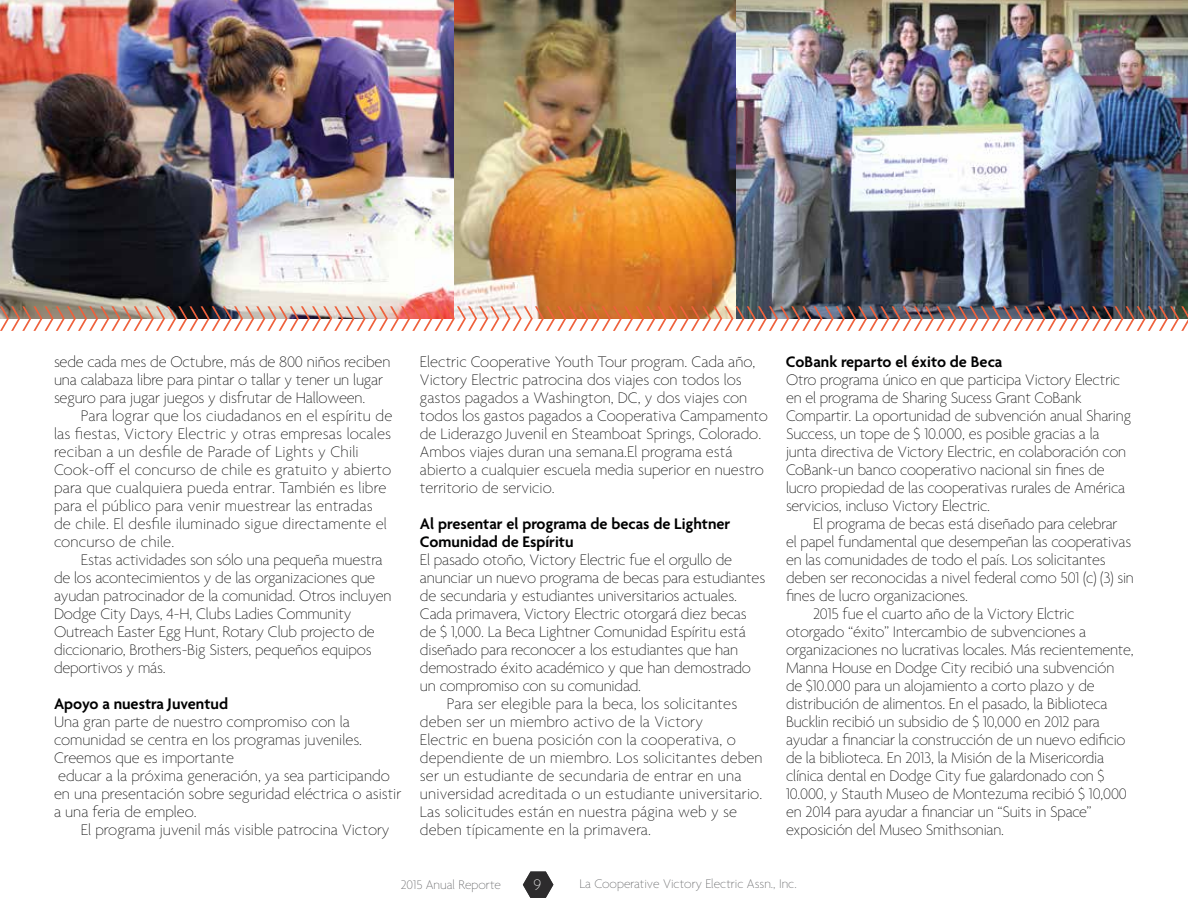
<style>
.page{position:relative;width:1188px;height:918px;background:#fff}
.page>*{position:absolute;margin:0;border:0;box-sizing:border-box;transform-origin:0 0}
.t1{font:100 16.5px/18px "Agenda";letter-spacing:-.01em;color:#000101}
.t2{font:100 16.5px/18px "Agenda";letter-spacing:.01em;color:#000101}
.t3{font:600 16.5px/18px "Agenda";color:#000101}
.t4{font:100 16.5px "Agenda";color:#fff}
.t5{font:100 13.5px "Agenda";color:#58595b}
</style>
<div class="page">
<img style="left:0;top:0;width:1188px;height:306px">
<img style="left:0;top:306px;width:1188px;height:25px">
<img style="left:523px;top:872px;width:30px;height:26px">
<p class="t1" style="left:54px;top:354px;width:338px">sede cada mes de Octubre, más de 800 niños reciben una calabaza libre para pintar o tallar y tener un lugar seguro para jugar juegos y disfrutar de Halloween.</p>
<p class="t2" style="left:54px;top:408px;width:340px;text-indent:27px">Para lograr que los ciudadanos en el espíritu de las fiestas, Victory Electric y otras empresas locales reciban a un desfile de Parade of Lights y Chili Cook-off el concurso de chile es gratuito y abierto para que cualquiera pueda entrar. También es libre para el público para venir muestrear las entradas de chile. El desfile iluminado sigue directamente el concurso de chile.</p>
<p class="t1" style="left:54px;top:552px;width:339px;text-indent:27px">Estas actividades son sólo una pequeña muestra de los acontecimientos y de las organizaciones que ayudan patrocinador de la comunidad. Otros incluyen Dodge City Days, 4-H, Clubs Ladies Community Outreach Easter Egg Hunt, Rotary Club projecto de diccionario, Brothers-Big Sisters, pequeños equipos deportivos y más.</p>
<p class="t3" style="left:54px;top:696px;width:176px">Apoyo a nuestra Juventud</p>
<p class="t1" style="left:54px;top:714px;width:349px">Una gran parte de nuestro compromiso con la comunidad se centra en los programas juveniles.<br>Creemos que es importante<br>educar a la próxima generación, ya sea participando en una presentación sobre seguridad eléctrica o asistir a una feria de empleo.</p>
<p class="t1" style="left:81px;top:822px;width:310px">El programa juvenil más visible patrocina Victory</p>
<p class="t1" style="left:420px;top:354px;width:350px">Electric Cooperative Youth Tour program. Cada año, Victory Electric patrocina dos viajes con todos los gastos pagados a Washington, DC, y dos viajes con todos los gastos pagados a Cooperativa Campamento de Liderazgo Juvenil en Steamboat Springs, Colorado.<br>Ambos viajes duran una semana.El programa está abierto a cualquier escuela media superior en nuestro territorio de servicio.</p>
<p class="t3" style="left:420px;top:516px;width:312px">Al presentar el programa de becas de Lightner<br>Comunidad de Espíritu</p>
<p class="t1" style="left:420px;top:552px;width:314px">El pasado otoño, Victory Electric fue el orgullo de</p>
<p class="t1" style="left:420px;top:570px;width:347px">anunciar un nuevo programa de becas para estudiantes</p>
<p class="t1" style="left:420px;top:588px;width:318px">de secundaria y estudiantes universitarios actuales.</p>
<p class="t1" style="left:420px;top:606px;width:328px">Cada primavera, Victory Electric otorgará diez becas</p>
<p class="t1" style="left:420px;top:624px;width:327px">de $ 1,000. La Beca Lightner Comunidad Espíritu está</p>
<p class="t1" style="left:420px;top:642px;width:320px">diseñado para reconocer a los estudiantes que han</p>
<p class="t1" style="left:420px;top:660px;width:333px">demostrado éxito académico y que han demostrado</p>
<p class="t1" style="left:420px;top:678px;width:223px">un compromiso con su comunidad.</p>
<p class="t2" style="left:447px;top:696px;width:292px">Para ser elegible para la beca, los solicitantes</p>
<p class="t2" style="left:420px;top:714px;width:285px">deben ser un miembro activo de la Victory</p>
<p class="t2" style="left:420px;top:732px;width:317px">Electric en buena posición con la cooperativa, o</p>
<p class="t2" style="left:420px;top:750px;width:344px">dependiente de un miembro. Los solicitantes deben</p>
<p class="t2" style="left:420px;top:768px;width:323px">ser un estudiante de secundaria de entrar en una</p>
<p class="t2" style="left:420px;top:786px;width:344px">universidad acreditada o un estudiante universitario.</p>
<p class="t2" style="left:420px;top:804px;width:319px">Las solicitudes están en nuestra página web y se</p>
<p class="t2" style="left:420px;top:822px;width:233px">deben típicamente en la primavera.</p>
<p class="t3" style="left:786px;top:354px;width:218px">CoBank reparto el éxito de Beca</p>
<p class="t1" style="left:786px;top:372px;width:347px">Otro programa único en que participa Victory Electric en el programa de Sharing Sucess Grant CoBank Compartir. La oportunidad de subvención anual Sharing Success, un tope de $ 10.000, es posible gracias a la junta directiva de Victory Electric, en colaboración con CoBank-un banco cooperativo nacional sin fines de lucro propiedad de las cooperativas rurales de América servicios, incluso Victory Electric.</p>
<p class="t1" style="left:813px;top:516px;width:306px">El programa de becas está diseñado para celebrar</p>
<p class="t1" style="left:786px;top:534px;width:347px">el papel fundamental que desempeñan las cooperativas</p>
<p class="t1" style="left:786px;top:552px;width:321px">en las comunidades de todo el país. Los solicitantes</p>
<p class="t1" style="left:786px;top:570px;width:349px">deben ser reconocidas a nivel federal como 501 (c) (3) sin</p>
<p class="t1" style="left:786px;top:588px;width:183px">fines de lucro organizaciones.</p>
<p class="t1" style="left:813px;top:606px;width:263px">2015 fue el cuarto año de la Victory Elctric</p>
<p class="t1" style="left:786px;top:624px;width:302px">otorgado “éxito” Intercambio de subvenciones a</p>
<p class="t1" style="left:786px;top:642px;width:349px">organizaciones no lucrativas locales. Más recientemente,</p>
<p class="t1" style="left:786px;top:660px;width:330px">Manna House en Dodge City recibió una subvención</p>
<p class="t1" style="left:786px;top:678px;width:310px">de $10.000 para un alojamiento a corto plazo y de</p>
<p class="t1" style="left:786px;top:696px;width:323px">distribución de alimentos. En el pasado, la Biblioteca</p>
<p class="t1" style="left:786px;top:714px;width:315px">Bucklin recibió un subsidio de $ 10,000 en 2012 para</p>
<p class="t1" style="left:786px;top:732px;width:341px">ayudar a financiar la construcción de un nuevo edificio</p>
<p class="t1" style="left:786px;top:750px;width:320px">de la biblioteca. En 2013, la Misión de la Misericordia</p>
<p class="t1" style="left:786px;top:768px;width:320px">clínica dental en Dodge City fue galardonado con $</p>
<p class="t1" style="left:786px;top:786px;width:342px">10.000, y Stauth Museo de Montezuma recibió $ 10,000</p>
<p class="t1" style="left:786px;top:804px;width:307px">en 2014 para ayudar a financiar un “Suits in Space”</p>
<p class="t1" style="left:786px;top:822px;width:220px">exposición del Museo Smithsonian.</p>
<p class="t5" style="left:401px;top:877px;width:102px">2015 Anual Reporte</p>
<p class="t4" style="left:533px;top:875px;width:9px">9</p>
<p class="t5" style="left:580px;top:877px;width:219px">La Cooperative Victory Electric Assn., Inc.</p>
</div>
